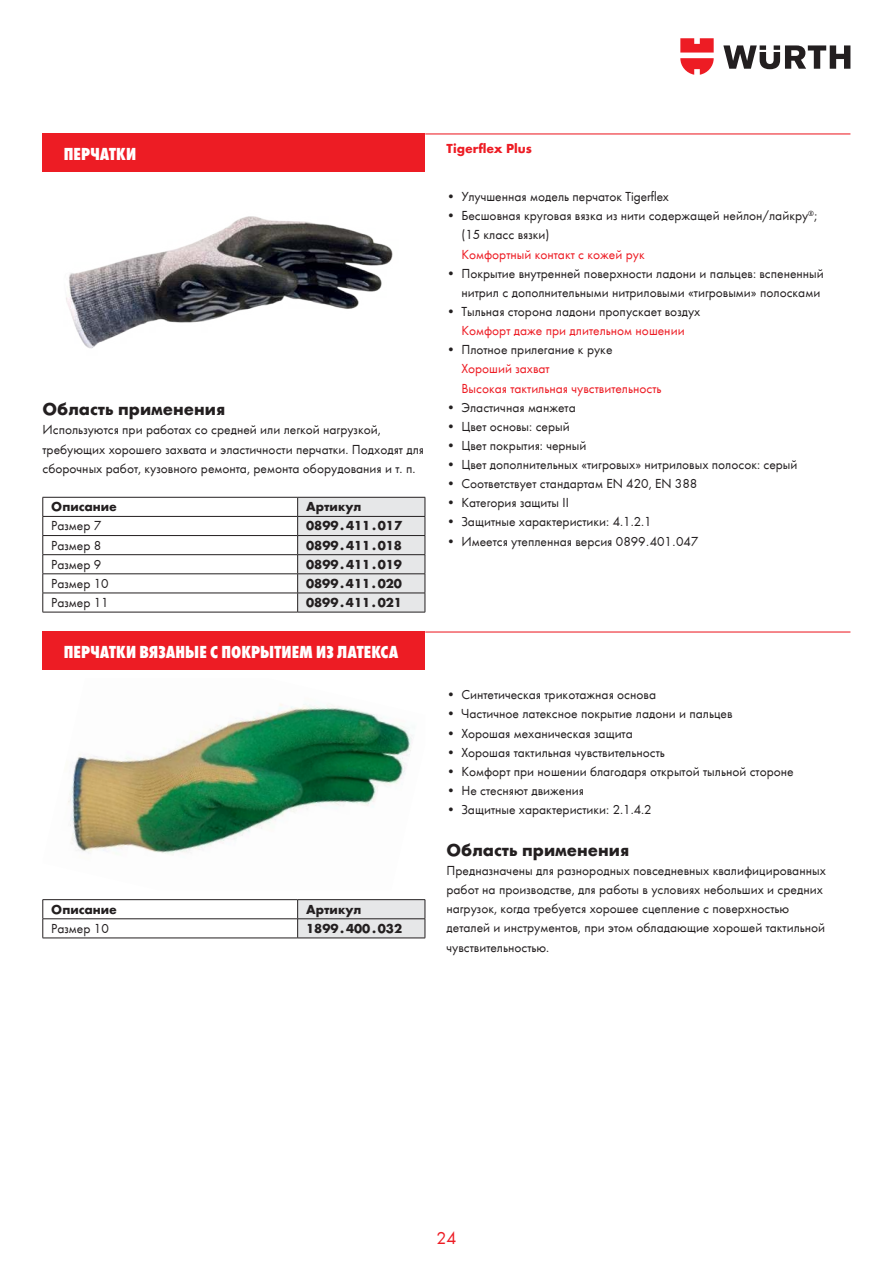
<style>
.page{position:relative;width:893px;height:1263px;background:#fff}
.page>*{position:absolute;margin:0;border:0;box-sizing:border-box;transform-origin:0 0}
.t1{font:800 condensed 18px "Wuerth";letter-spacing:.005em;color:#fff}
.t2{font:700 18px "Wuerth";color:#231f20}
.t3{font:18px "Wuerth";color:#ed1c24}
.t4{font:13.5px/19.2px "Wuerth";color:#231f20}
.t5{font:13.5px/19.2px "Wuerth";color:#ed1c24}
.t6{font:700 13.5px "Wuerth";color:#231f20}
.t7{font:700 13.5px "Wuerth";color:#ed1c24}
</style>
<div class="page">
<svg style="left:723px;top:45px;width:127px;height:24px"></svg>
<svg style="left:680px;top:38px;width:34px;height:37px"></svg>
<div style="left:43px;top:133px;width:382px;height:39px;background:#ed1c24"></div>
<hr style="left:425px;top:133px;width:425px;height:1px;background:#ed1c24">
<img style="left:66px;top:216px;width:327px;height:133px">
<hr style="left:43px;top:497px;width:255px;height:1px;background:#231f20">
<hr style="left:43px;top:516px;width:255px;height:1px;background:#231f20">
<hr style="left:43px;top:535px;width:255px;height:1px;background:#231f20">
<hr style="left:43px;top:554px;width:255px;height:1px;background:#231f20">
<hr style="left:43px;top:573px;width:255px;height:1px;background:#231f20">
<hr style="left:43px;top:593px;width:255px;height:1px;background:#231f20">
<svg style="left:43px;top:497px;width:1px;height:115px"></svg>
<hr style="left:43px;top:612px;width:255px;height:1px;background:#231f20">
<svg style="left:297px;top:497px;width:129px;height:115px;background:#d7d8d9"></svg>
<hr style="left:298px;top:612px;width:127px;height:1px;background:#231f20">
<div style="left:43px;top:631px;width:382px;height:39px;background:#ed1c24"></div>
<hr style="left:425px;top:631px;width:425px;height:1px;background:#ed1c24">
<img style="left:68px;top:703px;width:345px;height:152px">
<hr style="left:43px;top:899px;width:255px;height:1px;background:#231f20">
<hr style="left:298px;top:899px;width:127px;height:1px;background:#231f20">
<hr style="left:43px;top:918px;width:255px;height:1px;background:#231f20">
<svg style="left:43px;top:900px;width:1px;height:38px"></svg>
<hr style="left:43px;top:938px;width:255px;height:1px;background:#231f20">
<svg style="left:297px;top:900px;width:129px;height:38px;background:#dadbdc"></svg>
<hr style="left:298px;top:938px;width:127px;height:1px;background:#231f20">
<h1 class="t1" style="left:64px;top:141px;width:74px">ПЕРЧАТКИ</h1>
<p class="t7" style="left:446px;top:139px;width:87px">Tigerflex Plus</p>
<h1 class="t2" style="left:43px;top:396px;width:184px">Область применения</h1>
<p class="t4" style="left:43px;top:420px;width:383px">Используются при работах со средней или легкой нагрузкой, требующих хорошего захвата и эластичности перчатки. Подходят для сборочных работ, кузовного ремонта, ремонта оборудования и т. п.</p>
<p class="t6" style="left:51px;top:497px;width:67px">Описание</p>
<p class="t6" style="left:306px;top:497px;width:57px">Артикул</p>
<p class="t4" style="left:51px;top:516px;width:52px">Размер 7</p>
<p class="t6" style="left:306px;top:516px;width:97px">0899 . 411 . 017</p>
<p class="t4" style="left:51px;top:535px;width:52px">Размер 8</p>
<p class="t6" style="left:306px;top:535px;width:97px">0899 . 411 . 018</p>
<p class="t4" style="left:51px;top:554px;width:52px">Размер 9</p>
<p class="t6" style="left:306px;top:554px;width:97px">0899 . 411 . 019</p>
<p class="t4" style="left:51px;top:573px;width:59px">Размер 10</p>
<p class="t6" style="left:306px;top:573px;width:97px">0899 . 411 . 020</p>
<p class="t4" style="left:51px;top:592px;width:59px">Размер 11</p>
<p class="t6" style="left:306px;top:592px;width:97px">0899 . 411 . 021</p>
<h1 class="t1" style="left:64px;top:639px;width:336px">ПЕРЧАТКИ ВЯЗАНЫЕ С ПОКРЫТИЕМ ИЗ ЛАТЕКСА</h1>
<p class="t6" style="left:51px;top:899px;width:67px">Описание</p>
<p class="t6" style="left:306px;top:899px;width:57px">Артикул</p>
<p class="t4" style="left:51px;top:918px;width:59px">Размер 10</p>
<p class="t6" style="left:306px;top:918px;width:97px">1899 . 400 . 032</p>
<p class="t4" style="left:446px;top:186px;width:224px">• Улучшенная модель перчаток Tigerflex</p>
<p class="t4" style="left:461px;top:206px;width:357px;text-indent:-15px">• Бесшовная круговая вязка из нити содержащей нейлон/лайкру<sup>®</sup>; (15 класс вязки)</p>
<p class="t5" style="left:461px;top:244px;width:185px">Комфортный контакт с кожей рук</p>
<p class="t4" style="left:446px;top:263px;width:379px;text-align:right">• Покрытие внутренней поверхности ладони и пальцев: вспененный нитрил с дополнительными нитриловыми «тигровыми» полосками</p>
<p class="t4" style="left:446px;top:301px;width:255px">• Тыльная сторона ладони пропускает воздух</p>
<p class="t5" style="left:461px;top:320px;width:225px">Комфорт даже при длительном ношении</p>
<p class="t4" style="left:446px;top:339px;width:167px">• Плотное прилегание к руке</p>
<p class="t5" style="left:461px;top:359px;width:202px">Хороший захват<br>Высокая тактильная чувствительность</p>
<p class="t4" style="left:446px;top:397px;width:131px">• Эластичная манжета</p>
<p class="t4" style="left:446px;top:416px;width:125px">• Цвет основы: серый</p>
<p class="t4" style="left:446px;top:435px;width:142px">• Цвет покрытия: черный</p>
<p class="t4" style="left:446px;top:454px;width:353px">• Цвет дополнительных «тигровых» нитриловых полосок: серый</p>
<p class="t4" style="left:446px;top:473px;width:252px">• Соответствует стандартам EN 420, EN 388</p>
<p class="t4" style="left:446px;top:492px;width:124px">• Категория защиты II</p>
<p class="t4" style="left:446px;top:512px;width:207px">• Защитные характеристики: 4.1.2.1</p>
<p class="t4" style="left:446px;top:531px;width:253px">• Имеется утепленная версия 0899 . 401 . 047</p>
<p class="t4" style="left:446px;top:684px;width:211px">• Синтетическая трикотажная основа</p>
<p class="t4" style="left:446px;top:704px;width:288px">• Частичное латексное покрытие ладони и пальцев</p>
<p class="t4" style="left:446px;top:723px;width:188px">• Хорошая механическая защита</p>
<p class="t4" style="left:446px;top:742px;width:220px">• Хорошая тактильная чувствительность</p>
<p class="t4" style="left:446px;top:761px;width:349px">• Комфорт при ношении благодаря открытой тыльной стороне</p>
<p class="t4" style="left:446px;top:780px;width:139px">• Не стесняют движения</p>
<p class="t4" style="left:446px;top:799px;width:207px">• Защитные характеристики: 2.1.4.2</p>
<h1 class="t2" style="left:446px;top:837px;width:184px">Область применения</h1>
<p class="t4" style="left:446px;top:860px;width:381px">Предназначены для разнородных повседневных квалифицированных работ на производстве, для работы в условиях небольших и средних нагрузок, когда требуется хорошее сцепление с поверхностью деталей и инструментов, при этом обладающие хорошей тактильной чувствительностью.</p>
<h1 class="t3" style="left:436px;top:1225px;width:21px">24</h1>
</div>
